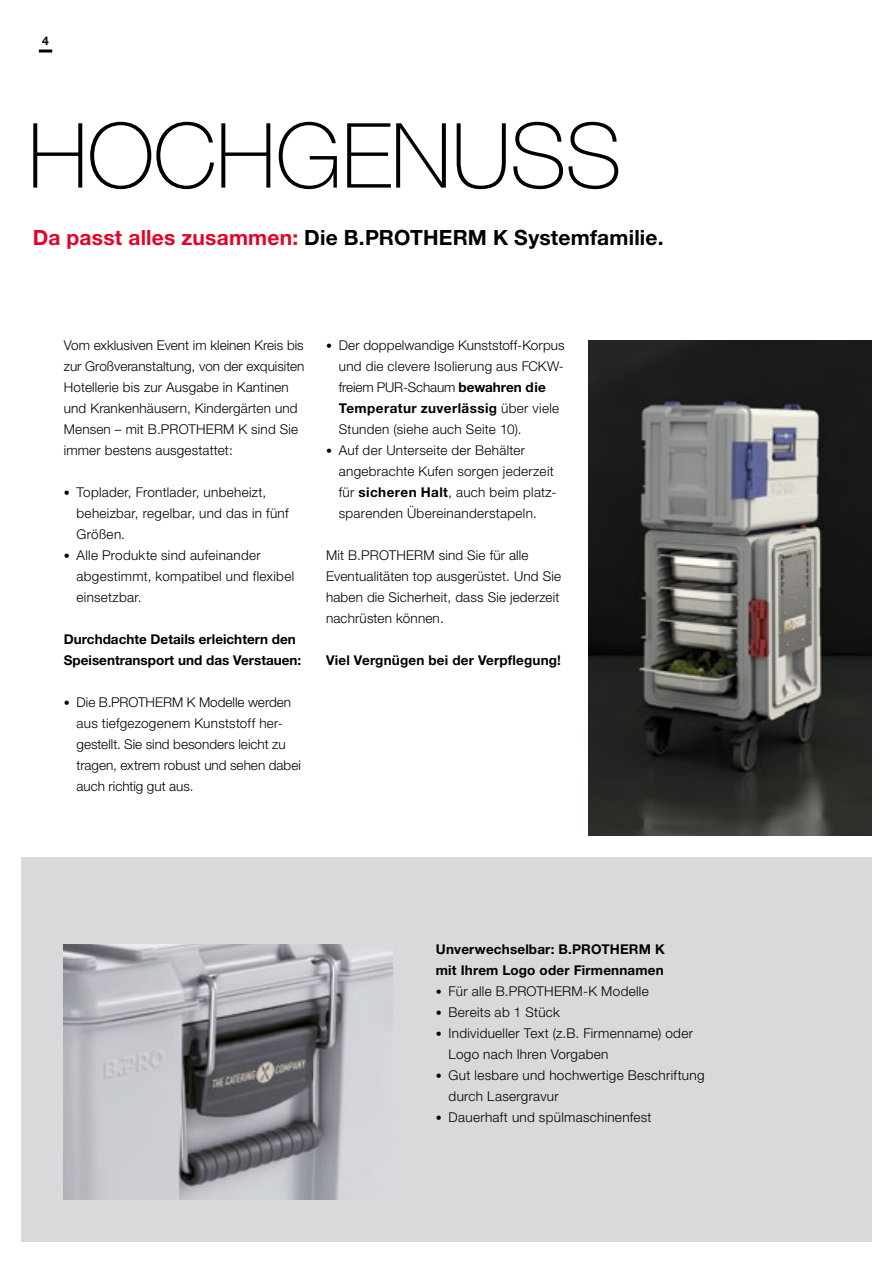
<style>
.page{position:relative;width:893px;height:1263px;background:#fff}
.page>*{position:absolute;margin:0;border:0;box-sizing:border-box;transform-origin:0 0}
.t1{font:100 90px "Helvetica Neue LTW1 G";letter-spacing:-.01em;color:#000}
.t2{font:700 21px "Helvetica Neue LTW1 G";letter-spacing:.01em;color:#000}
.t3{font:300 13.5px/21px "Helvetica Neue LTW1 G";letter-spacing:.01em;color:#000}
.t4{font:700 13.5px/21px "Helvetica Neue LTW1 G";letter-spacing:.01em;color:#000}
.t5{font:700 12px "Helvetica Neue LTW1 G";color:#000}
.s1{color:#e40428}
.s2{font-size:12px}
.s3{font-weight:700}
</style>
<div class="page">
<div style="left:21px;top:857px;width:851px;height:385px;background:#d9d8db"></div>
<img style="left:64px;top:944px;width:328px;height:255px">
<img style="left:588px;top:340px;width:284px;height:496px">
<svg style="left:39px;top:50px;width:13px;height:3px"></svg>
<p class="t5" style="left:42px;top:33px;width:8px">4</p>
<h1 class="t1" style="left:28px;top:102px;width:596px">HOCHGENUSS</h1>
<h2 class="t2" style="left:33px;top:224px;width:632px"><span class="s1">Da passt alles zusammen:</span> Die B.PROTHERM K Systemfamilie.</h2>
<p class="t3" style="left:64px;top:334px;width:242px">Vom exklusiven Event im kleinen Kreis bis zur Großveranstaltung, von der exquisiten Hotellerie bis zur Ausgabe in Kantinen und Krankenhäusern, Kindergärten und Mensen – mit B.PROTHERM K sind Sie immer bestens ausgestattet:</p>
<p class="t3" style="left:77px;top:481px;width:213px;text-indent:-13px"><span class="s2">•</span> Toplader, Frontlader, unbeheizt, beheizbar, regelbar, und das in fünf<br>Größen.</p>
<p class="t3" style="left:77px;top:544px;width:219px;text-indent:-13px"><span class="s2">•</span> Alle Produkte sind aufeinander abgestimmt, kompatibel und flexibel einsetzbar.</p>
<p class="t4" style="left:64px;top:628px;width:239px">Durchdachte Details erleichtern den<br>Speisentransport und das Verstauen:</p>
<p class="t3" style="left:77px;top:691px;width:226px;text-indent:-13px"><span class="s2">•</span> Die B.PROTHERM K Modelle werden aus tiefgezogenem Kunststoff her&shy;gestellt. Sie sind besonders leicht zu tragen, extrem robust und sehen dabei auch richtig gut aus.</p>
<p class="t3" style="left:339px;top:334px;width:227px;text-indent:-13px"><span class="s2">•</span> Der doppelwandige Kunststoff-Korpus und die clevere Isolierung aus FCKW&shy;freiem PUR-Schaum <span class="s3">bewahren die Temperatur zuverlässig</span> über viele Stunden (siehe auch Seite 10).</p>
<p class="t3" style="left:339px;top:439px;width:219px;text-indent:-13px"><span class="s2">•</span> Auf der Unterseite der Behälter angebrachte Kufen sorgen jederzeit für <span class="s3">sicheren Halt</span>, auch beim platz&shy;sparenden Übereinanderstapeln.</p>
<p class="t3" style="left:326px;top:544px;width:236px">Mit B.PROTHERM sind Sie für alle Eventualitäten top ausgerüstet. Und Sie haben die Sicherheit, dass Sie jederzeit nachrüsten können.</p>
<p class="t4" style="left:326px;top:649px;width:236px">Viel Vergnügen bei der Verpflegung!</p>
<p class="t4" style="left:436px;top:938px;width:231px">Unverwechselbar: B.PROTHERM K mit Ihrem Logo oder Firmennamen</p>
<p class="t3" style="left:436px;top:980px;width:214px"><span class="s2">•</span> Für alle B.PROTHERM-K Modelle</p>
<p class="t3" style="left:436px;top:1001px;width:126px"><span class="s2">•</span> Bereits ab 1 Stück</p>
<p class="t3" style="left:449px;top:1022px;width:246px;text-indent:-13px"><span class="s2">•</span> Individueller Text (z.B. Firmenname) oder<br>Logo nach Ihren Vorgaben</p>
<p class="t3" style="left:449px;top:1064px;width:257px;text-indent:-13px"><span class="s2">•</span> Gut lesbare und hochwertige Beschriftung durch Lasergravur</p>
<p class="t3" style="left:436px;top:1106px;width:217px"><span class="s2">•</span> Dauerhaft und spülmaschinenfest</p>
</div>
